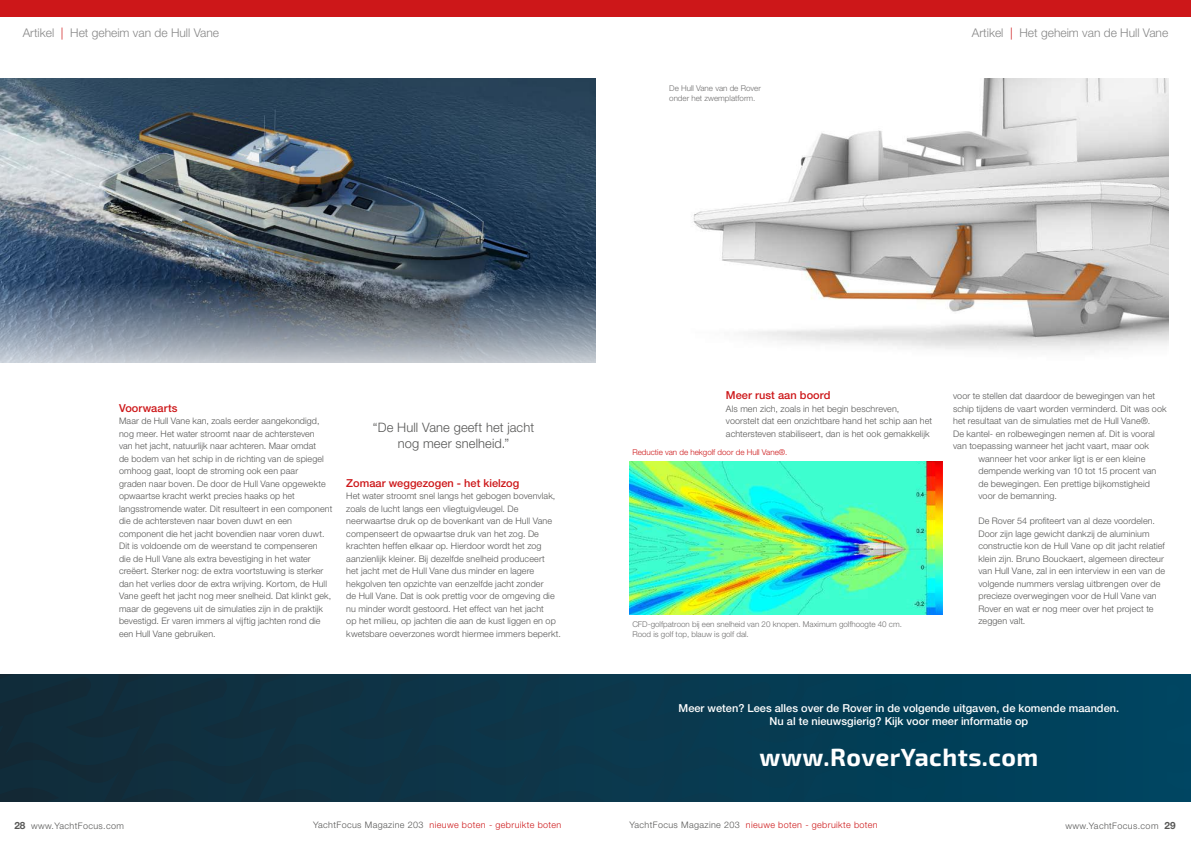
<style>
.page{position:relative;width:1191px;height:842px;background:#fff}
.page>*{position:absolute;margin:0;border:0;box-sizing:border-box;transform-origin:0 0}
.t1{font:700 24.8px "Exo 2";letter-spacing:.02em;color:#fff}
.t2{font:300 13px/16px "Helvetica Neue LT Std";letter-spacing:.01em;color:#575756;text-align:center}
.t3{font:300 12px "Helvetica Neue LT Std";color:#878787}
.t4{font:500 11px/13px "Helvetica Neue LT Std";color:#fff;text-align:center}
.t5{font:500 11px "Helvetica Neue LT Std";letter-spacing:.005em;color:#cd1719}
.t6{font:300 9px/12.5px "Helvetica Neue LT Std";letter-spacing:.01em;color:#575756}
.t7{font:300 9px "Helvetica Neue LT Std";letter-spacing:.04em;color:#cd1719}
.t8{font:300 9px "Helvetica Neue LT Std";letter-spacing:.04em;color:#575756}
.t9{font:300 8px/10px "Helvetica Neue LT Std";color:#706f6f}
.t10{font:300 8px "Helvetica Neue LT Std";color:#cd1719}
.s1{color:#cd1719}
.s2{font-weight:700;font-size:10px}
.s3{color:#575756}
</style>
<div class="page">
<div style="left:581px;top:0;width:610px;height:17px;background:#cd1719"></div>
<div style="left:0;top:0;width:609px;height:17px;background:#cd1719"></div>
<svg style="left:0;top:675px;width:1191px;height:126px;background:#09374c"></svg>
<img style="left:0;top:79px;width:595px;height:284px">
<img style="left:629px;top:461px;width:314px;height:153px">
<img style="left:693px;top:79px;width:475px;height:273px">
<h3 class="t3" style="left:23px;top:25px;width:198px">Artikel <span class="s1">|</span> Het geheim van de Hull Vane</h3>
<h3 class="t3" style="left:972px;top:25px;width:198px">Artikel <span class="s1">|</span> Het geheim van de Hull Vane</h3>
<p class="t9" style="left:669px;top:83px;width:93px">De Hull Vane van de Rover onder het zwemplatform.</p>
<p class="t5" style="left:119px;top:401px;width:60px">Voorwaarts</p>
<p class="t6" style="left:119px;top:415px;width:215px">Maar de Hull Vane kan, zoals eerder aangekondigd, nog meer. Het water stroomt naar de achtersteven<br>van het jacht, natuurlijk naar achteren. Maar omdat<br>de bodem van het schip in de richting van de spiegel omhoog gaat, loopt de stroming ook een paar<br>graden naar boven. De door de Hull Vane opgewekte opwaartse kracht werkt precies haaks op het langsstromende water. Dit resulteert in een component die de achtersteven naar boven duwt en een component die het jacht bovendien naar voren duwt.<br>Dit is voldoende om de weerstand te compenseren<br>die de Hull Vane als extra bevestiging in het water creëert. Sterker nog: de extra voortstuwing is sterker dan het verlies door de extra wrijving. Kortom, de Hull Vane geeft het jacht nog meer snelheid. Dat klinkt gek, maar de gegevens uit de simulaties zijn in de praktijk bevestigd. Er varen immers al vijftig jachten rond die een Hull Vane gebruiken.</p>
<h2 class="t2" style="left:373px;top:419px;width:163px">“De Hull Vane geeft het jacht nog meer snelheid.”</h2>
<p class="t5" style="left:346px;top:476px;width:175px">Zomaar weggezogen - het kielzog</p>
<p class="t6" style="left:346px;top:490px;width:216px">Het water stroomt snel langs het gebogen bovenvlak, zoals de lucht langs een vliegtuigvleugel. De neerwaartse druk op de bovenkant van de Hull Vane compenseert de opwaartse druk van het zog. De krachten heffen elkaar op. Hierdoor wordt het zog aanzienlijk kleiner. Bij dezelfde snelheid produceert<br>het jacht met de Hull Vane dus minder en lagere hekgolven ten opzichte van eenzelfde jacht zonder<br>de Hull Vane. Dat is ook prettig voor de omgeving die nu minder wordt gestoord. Het effect van het jacht<br>op het milieu, op jachten die aan de kust liggen en op kwetsbare oeverzones wordt hiermee immers beperkt.</p>
<p class="t5" style="left:726px;top:389px;width:106px">Meer rust aan boord</p>
<p class="t6" style="left:726px;top:402px;width:208px">Als men zich, zoals in het begin beschreven, voorstelt dat een onzichtbare hand het schip aan het achtersteven stabiliseert, dan is het ook gemakkelijk</p>
<p class="t10" style="left:632px;top:447px;width:157px">Reductie van de hekgolf door de Hull Vane®.</p>
<p class="t9" style="left:632px;top:619px;width:271px">CFD-golfpatroon bij een snelheid van 20 knopen. Maximum golfhoogte 40 cm.<br>Rood is golf top, blauw is golf dal.</p>
<p class="t6" style="left:953px;top:390px;width:203px">voor te stellen dat daardoor de bewegingen van het</p>
<p class="t6" style="left:953px;top:402px;width:215px">schip tijdens de vaart worden verminderd. Dit was ook</p>
<p class="t6" style="left:953px;top:415px;width:198px">het resultaat van de simulaties met de Hull Vane®.</p>
<p class="t6" style="left:953px;top:427px;width:203px">De kantel- en rolbewegingen nemen af. Dit is vooral</p>
<p class="t6" style="left:953px;top:440px;width:197px">van toepassing wanneer het jacht vaart, maar ook</p>
<p class="t6" style="left:978px;top:452px;width:169px">wanneer het voor anker ligt is er een kleine</p>
<p class="t6" style="left:978px;top:465px;width:179px">dempende werking van 10 tot 15 procent van</p>
<p class="t6" style="left:978px;top:477px;width:173px">de bewegingen. Een prettige bijkomstigheid</p>
<p class="t6" style="left:978px;top:490px;width:80px">voor de bemanning.</p>
<p class="t6" style="left:978px;top:515px;width:188px">De Rover 54 profiteert van al deze voordelen.<br>Door zijn lage gewicht dankzij de aluminium constructie kon de Hull Vane op dit jacht relatief klein zijn. Bruno Bouckaert, algemeen directeur van Hull Vane, zal in een interview in een van de volgende nummers verslag uitbrengen over de precieze overwegingen voor de Hull Vane van Rover en wat er nog meer over het project te zeggen valt.</p>
<p class="t4" style="left:678px;top:702px;width:442px">Meer weten? Lees alles over de Rover in de volgende uitgaven, de komende maanden.<br>Nu al te nieuwsgierig? Kijk voor meer informatie op</p>
<h1 class="t1" style="left:759px;top:743px;width:280px">www.RoverYachts.com</h1>
<p class="t8" style="left:14px;top:820px;width:111px"><span class="s2">28</span> www.YachtFocus.com</p>
<p class="t7" style="left:313px;top:820px;width:250px"><span class="s3">YachtFocus Magazine 203</span> nieuwe boten - gebruikte boten</p>
<p class="t7" style="left:629px;top:820px;width:250px"><span class="s3">YachtFocus Magazine 203</span> nieuwe boten - gebruikte boten</p>
<p class="t8" style="left:1065px;top:820px;width:112px">www.YachtFocus.com <span class="s2">29</span></p>
</div>
